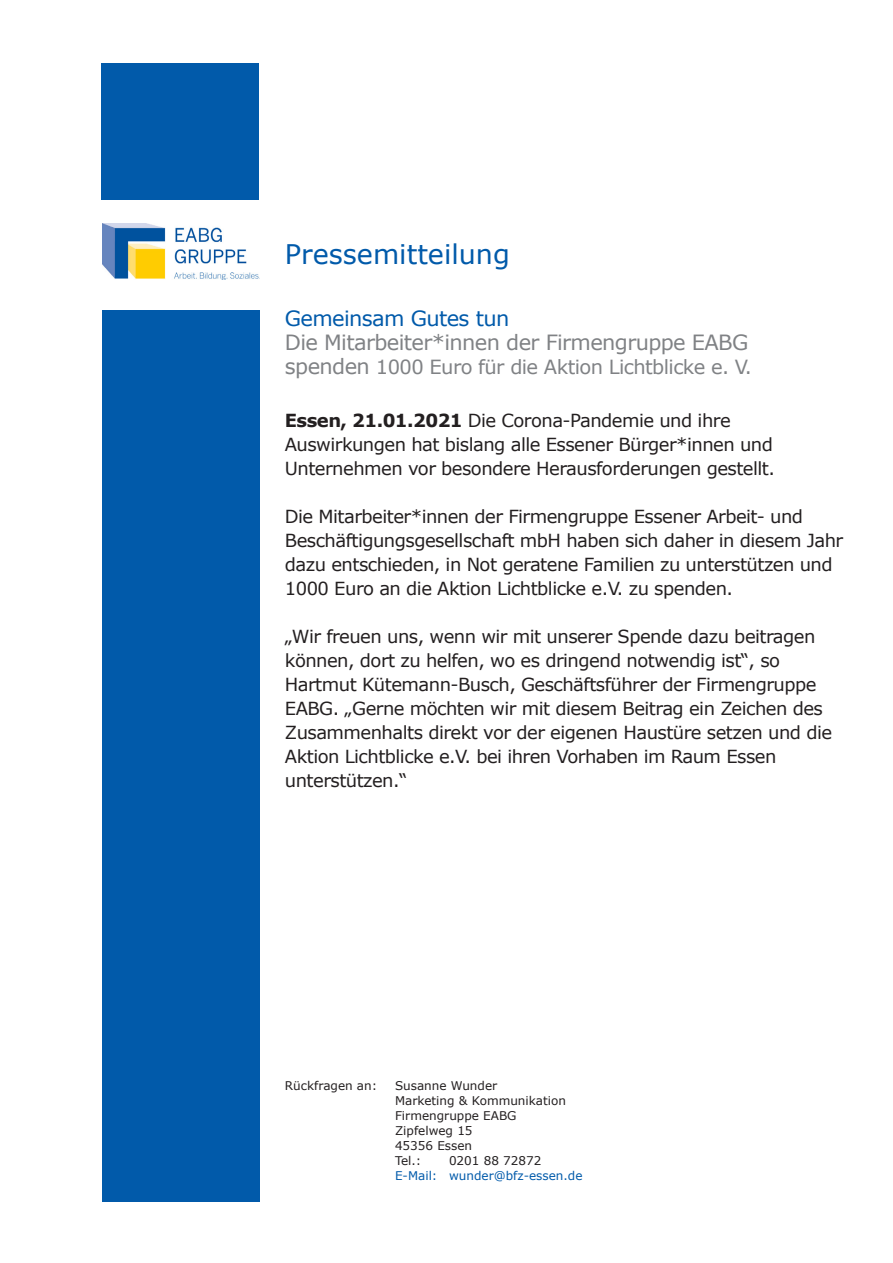
<style>
.page{position:relative;width:893px;height:1263px;background:#fff}
.page>*{position:absolute;margin:0;border:0;box-sizing:border-box;transform-origin:0 0}
.t1{font:27px "Verdana";color:#015aaa}
.t2{font:21px/24px "Verdana";letter-spacing:-.03em;color:#808285}
.t3{font:19.5px "Verdana";letter-spacing:-.03em;color:#808285}
.t4{font:18px/24px "Verdana";letter-spacing:-.03em;color:#231f20}
.t5{font:12px/15px "Verdana";color:#231f20}
.t6{font:12px/15px "Verdana";color:#015aaa}
.s1{color:#015aaa}
.s2{font-size:21px}
.s3{font-weight:700}
.s4{color:#231f20}
</style>
<div class="page">
<div style="left:102px;top:310px;width:157px;height:891px;background:#015aaa"></div>
<img style="left:102px;top:223px;width:157px;height:57px">
<div style="left:102px;top:64px;width:157px;height:136px;background:#015aaa"></div>
<p class="t1" style="left:285px;top:235px;width:226px">Pressemitteilung</p>
<p class="t2" style="left:285px;top:306px;width:465px"><span class="s1">Gemeinsam Gutes tun<br></span>Die Mitarbeiter*innen der Firmengruppe EABG</p>
<p class="t3" style="left:285px;top:354px;width:468px"><span class="s2">spenden</span> 1000 Euro für die Aktion Lichtblicke e. V.</p>
<p class="t4" style="left:285px;top:408px;width:492px"><span class="s3">Essen, 21.01.2021</span> Die Corona-Pandemie und ihre<br>Auswirkungen hat bislang alle Essener Bürger*innen und<br>Unternehmen vor besondere Herausforderungen gestellt.</p>
<p class="t4" style="left:285px;top:504px;width:560px">Die Mitarbeiter*innen der Firmengruppe Essener Arbeit- und Beschäftigungsgesellschaft mbH haben sich daher in diesem Jahr dazu entschieden, in Not geratene Familien zu unterstützen und 1000 Euro an die Aktion Lichtblicke e.V. zu spenden.</p>
<p class="t4" style="left:285px;top:624px;width:549px">„Wir freuen uns, wenn wir mit unserer Spende dazu beitragen können, dort zu helfen, wo es dringend notwendig ist“, so Hartmut Kütemann-Busch, Geschäftsführer der Firmengruppe EABG. „Gerne möchten wir mit diesem Beitrag ein Zeichen des Zusammenhalts direkt vor der eigenen Haustüre setzen und die Aktion Lichtblicke e.V. bei ihren Vorhaben im Raum Essen unterstützen.“</p>
<p class="t5" style="left:285px;top:1078px;width:94px">Rückfragen an:</p>
<p class="t5" style="left:395px;top:1078px;width:173px">Susanne Wunder<br>Marketing &amp; Kommunikation</p>
<p class="t5" style="left:395px;top:1108px;width:123px">Firmengruppe EABG</p>
<p class="t5" style="left:395px;top:1123px;width:79px">Zipfelweg 15</p>
<p class="t5" style="left:395px;top:1138px;width:79px">45356 Essen<br>Tel.:</p>
<p class="t6" style="left:395px;top:1153px;width:189px;text-indent:54px"><span class="s4">0201 88 72872<br></span>E-Mail: wunder@bfz-essen.de</p>
</div>
